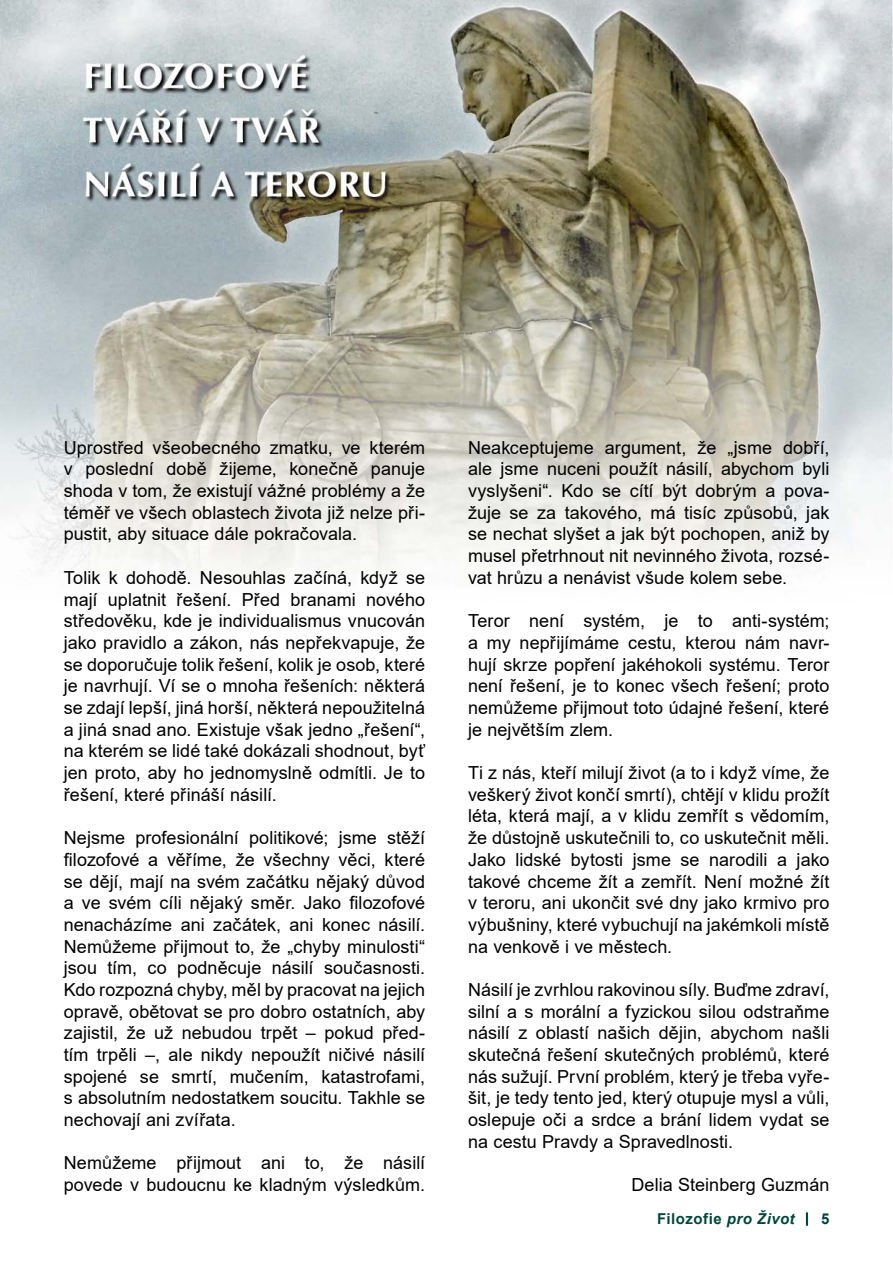
<style>
.page{position:relative;width:893px;height:1263px;background:#fff}
.page>*{position:absolute;margin:0;border:0;box-sizing:border-box;transform-origin:0 0}
.odstavec_černá_odsaz{font:18px/21.8px "Arial";letter-spacing:.005em;color:#000;text-align:justify}
.podpis_za_článkem{font:18px "Arial";letter-spacing:.005em;color:#000}
.t1{font:700 15px "Arial";letter-spacing:.03em;color:#00463d}
.s1{font-style:italic}
</style>
<div class="page">
<svg style="left:806px;top:1212px;width:2px;height:14px"></svg>
<img style="left:1px;top:0;width:891px;height:583px">
<p class="odstavec_černá_odsaz" style="left:64px;top:436px;width:363px">Uprostřed všeobecného zmatku, ve kterém v poslední době žijeme, konečně panuje shoda v tom, že existují vážné problémy a že téměř ve všech oblastech života již nelze při&shy;pustit, aby situace dále pokračovala.</p>
<p class="odstavec_černá_odsaz" style="left:64px;top:566px;width:363px">Tolik k dohodě. Nesouhlas začíná, když se mají uplatnit řešení. Před branami nového středověku, kde je individualismus vnucován jako pravidlo a zákon, nás nepřekvapuje, že se doporučuje tolik řešení, kolik je osob, které je navrhují. Ví se o mnoha řešeních: některá se zdají lepší, jiná horší, některá nepoužitelná a jiná snad ano. Existuje však jedno „řešení“, na kterém se lidé také dokázali shodnout, byť jen proto, aby ho jednomyslně odmítli. Je to řešení, které přináší násilí.</p>
<p class="odstavec_černá_odsaz" style="left:64px;top:827px;width:363px">Nejsme profesionální politikové; jsme stěží filozofové a věříme, že všechny věci, které se dějí, mají na svém začátku nějaký důvod a ve svém cíli nějaký směr. Jako filozofové nenacházíme ani začátek, ani konec násilí.<br>Nemůžeme přijmout to, že „chyby minulosti“ jsou tím, co podněcuje násilí současnosti.<br>Kdo rozpozná chyby, měl by pracovat na jejich opravě, obětovat se pro dobro ostatních, aby zajistil, že už nebudou trpět – pokud před&shy;tím trpěli –, ale nikdy nepoužít ničivé násilí spojené se smrtí, mučením, katastrofami, s absolutním nedostatkem soucitu. Takhle se nechovají ani zvířata.</p>
<p class="odstavec_černá_odsaz" style="left:64px;top:1152px;width:363px">Nemůžeme přijmout ani to, že násilí povede v budoucnu ke kladným výsledkům.</p>
<p class="odstavec_černá_odsaz" style="left:468px;top:436px;width:363px">Neakceptujeme argument, že „jsme dobří, ale jsme nuceni použít násilí, abychom byli vyslyšeni“. Kdo se cítí být dobrým a pova&shy;žuje se za takového, má tisíc způsobů, jak se nechat slyšet a jak být pochopen, aniž by musel přetrhnout nit nevinného života, rozsé&shy;vat hrůzu a nenávist všude kolem sebe.</p>
<p class="odstavec_černá_odsaz" style="left:468px;top:610px;width:363px">Teror není systém, je to anti-systém; a my nepřijímáme cestu, kterou nám navr&shy;hují skrze popření jakéhokoli systému. Teror není řešení, je to konec všech řešení; proto nemůžeme přijmout toto údajné řešení, které je největším zlem.</p>
<p class="odstavec_černá_odsaz" style="left:468px;top:762px;width:363px">Ti z nás, kteří milují život (a to i když víme, že veškerý život končí smrtí), chtějí v klidu prožít léta, která mají, a v klidu zemřít s vědomím, že důstojně uskutečnili to, co uskutečnit měli.<br>Jako lidské bytosti jsme se narodili a jako takové chceme žít a zemřít. Není možné žít v teroru, ani ukončit své dny jako krmivo pro výbušniny, které vybuchují na jakémkoli místě na venkově i ve městech.</p>
<p class="odstavec_černá_odsaz" style="left:468px;top:979px;width:363px">Násilí je zvrhlou rakovinou síly. Buďme zdraví, silní a s morální a fyzickou silou odstraňme násilí z oblastí našich dějin, abychom našli skutečná řešení skutečných problémů, které nás sužují. První problém, který je třeba vyře&shy;šit, je tedy tento jed, který otupuje mysl a vůli, oslepuje oči a srdce a brání lidem vydat se na cestu Pravdy a Spravedlnosti.</p>
<p class="podpis_za_článkem" style="left:631px;top:1172px;width:199px">Delia Steinberg Guzmán</p>
<p class="t1" style="left:657px;top:1208px;width:139px">Filozofie <span class="s1">pro Život</span></p>
<p class="t1" style="left:821px;top:1208px;width:10px">5</p>
</div>
